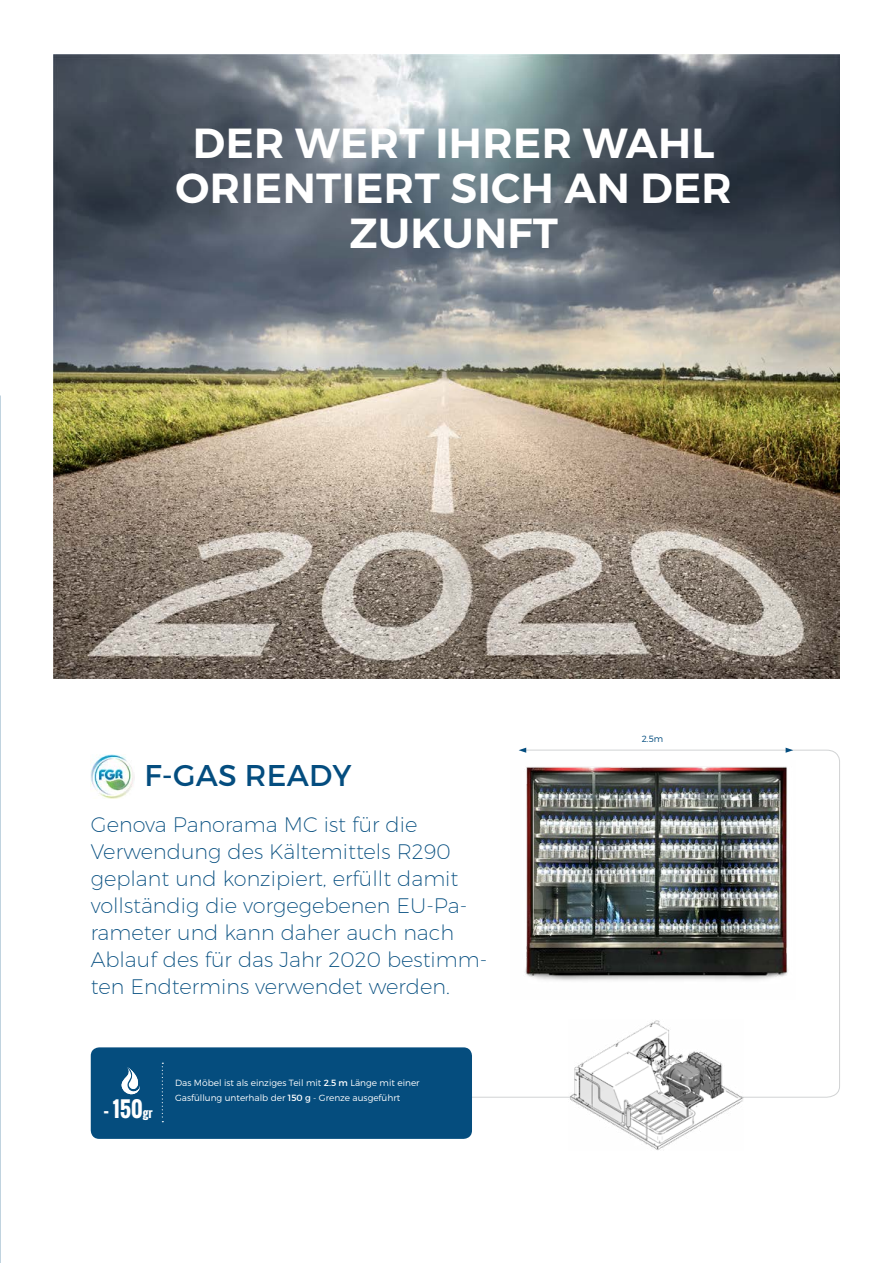
<style>
.page{position:relative;width:893px;height:1263px;background:#fff}
.page>*{position:absolute;margin:0;border:0;box-sizing:border-box;transform-origin:0 0}
.t1{font:600 42px/45px "Montserrat";letter-spacing:.01em;color:#fff;text-align:center}
.t2{font:30px "Montserrat";letter-spacing:.01em;color:#044d7f}
.t3{font:200 21px/27px "Montserrat";color:#044d7f}
.t4{font:700 21px "Oswald";color:#fff}
.t5{font:300 9px/15px "Montserrat";color:#fff}
.t6{font:300 9px "Montserrat";color:#044d7f}
.s1{font-size:12px}
.s2{font-weight:400}
</style>
<div class="page">
<img style="left:54px;top:55px;width:786px;height:623px">
<img style="left:90px;top:754px;width:44px;height:45px">
<img style="left:466px;top:749px;width:374px;height:349px">
<img style="left:569px;top:1019px;width:174px;height:131px">
<svg style="left:519px;top:748px;width:7px;height:5px"></svg>
<svg style="left:786px;top:748px;width:7px;height:5px"></svg>
<div style="left:91px;top:1047px;width:381px;height:92px;background:#054d7e;border-radius:9px"></div>
<svg style="left:162px;top:1063px;width:1px;height:59px"></svg>
<svg style="left:121px;top:1067px;width:19px;height:28px"></svg>
<h1 class="t1" style="left:176px;top:121px;width:558px">DER WERT IHRER WAHL<br>ORIENTIERT SICH AN DER<br>ZUKUNFT</h1>
<h2 class="t2" style="left:144px;top:757px;width:209px">F-GAS READY</h2>
<p class="t3" style="left:91px;top:810px;width:398px">Genova Panorama MC ist für die Verwendung des Kältemittels R290 geplant und konzipiert, erfüllt damit vollständig die vorgegebenen EU-Pa&shy;rameter und kann daher auch nach Ablauf des für das Jahr 2020 bestimm&shy;ten Endtermins verwendet werden.</p>
<p class="t4" style="left:104px;top:1093px;width:50px">- 150<span class="s1">gr</span></p>
<p class="t5" style="left:175px;top:1075px;width:246px">Das Möbel ist als einziges Teil mit <span class="s2">2.5 m</span> Länge mit einer<br>Gasfüllung unterhalb der <span class="s2">150 g</span> - Grenze ausgeführt</p>
<p class="t6" style="left:642px;top:733px;width:23px">2.5m</p>
</div>
